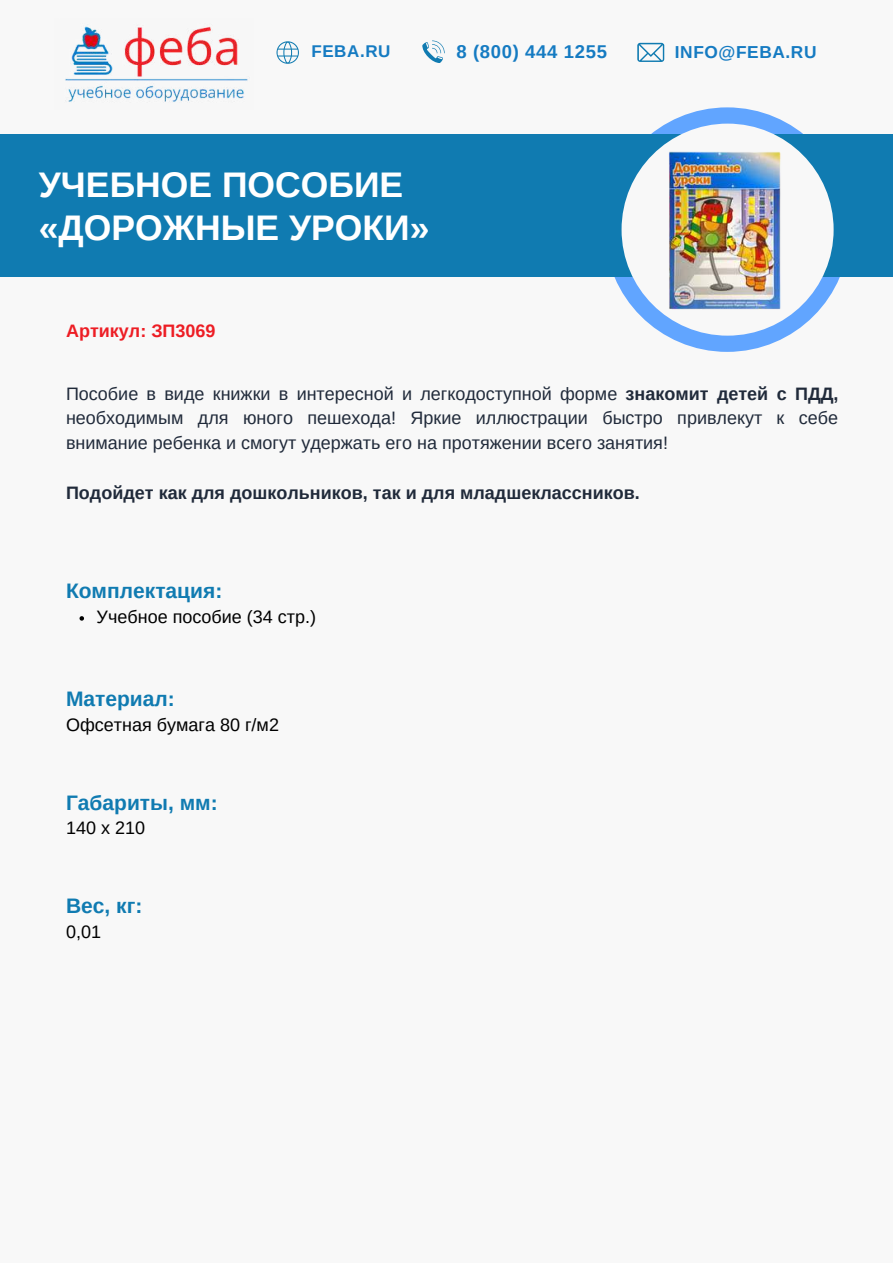
<style>
.page{position:relative;width:893px;height:1264px;background:#fff}
.page>*{position:absolute;margin:0;border:0;box-sizing:border-box;transform-origin:0 0}
.t1{font:700 35.55px/42.8px "Arimo";color:#fff}
.t2{font:700 21px "Arimo";color:#107bb1}
.t3{font:700 18.45px "Arimo";letter-spacing:.035em;color:#157bc2}
.t4{font:18px/24.8px "Arimo";color:#202a3a;text-align:justify}
.t5{font:18px "Arimo";color:#000}
.t6{font:700 18px "Arimo";color:#202a3a}
.t7{font:700 18px "Arimo";color:#ed1d24}
.t8{font:700 17.25px "Arimo";letter-spacing:.035em;color:#157bc2}
.t9{font:700 16.95px "Arimo";letter-spacing:.035em;color:#157bc2}
.s1{font-weight:700}
</style>
<div class="page">
<div style="left:0;top:0;width:892px;height:1262px;background:#f8f8f8"></div>
<svg style="left:605px;top:107px;width:244px;height:245px;background:#7bb3fd"></svg>
<div style="left:0;top:135px;width:892px;height:142px;background:#107bb1"></div>
<img style="left:65px;top:26px;width:183px;height:76px">
<svg style="left:422px;top:41px;width:22px;height:22px"></svg>
<svg style="left:637px;top:43px;width:27px;height:19px"></svg>
<svg style="left:276px;top:41px;width:23px;height:23px"></svg>
<img style="left:595px;top:131px;width:263px;height:198px">
<svg style="left:79px;top:616px;width:5px;height:4px"></svg>
<p class="t9" style="left:311px;top:39px;width:81px">FEBA.RU</p>
<p class="t3" style="left:456px;top:39px;width:152px">8 (800) 444 1255</p>
<p class="t8" style="left:674px;top:40px;width:143px">INFO@FEBA.RU</p>
<h1 class="t1" style="left:39px;top:164px;width:392px">УЧЕБНОЕ ПОСОБИЕ «ДОРОЖНЫЕ УРОКИ»</h1>
<p class="t7" style="left:66px;top:319px;width:151px">Артикул: ЗП3069</p>
<p class="t4" style="left:66px;top:381px;width:774px">Пособие в виде книжки в интересной и легкодоступной форме <span class="s1">знакомит детей с ПДД, </span>необходимым для юного пешехода! Яркие иллюстрации быстро привлекут к себе внимание ребенка и смогут удержать его на протяжении всего занятия!</p>
<p class="t6" style="left:66px;top:480px;width:575px">Подойдет как для дошкольников, так и для младшеклассников.</p>
<p class="t2" style="left:66px;top:576px;width:158px">Комплектация:</p>
<p class="t5" style="left:97px;top:605px;width:221px">Учебное пособие (34 стр.)</p>
<p class="t2" style="left:66px;top:684px;width:110px">Материал:</p>
<p class="t5" style="left:66px;top:713px;width:214px">Офсетная бумага 80 г/м2</p>
<p class="t2" style="left:66px;top:788px;width:153px">Габариты, мм:</p>
<p class="t5" style="left:66px;top:816px;width:80px">140 х 210</p>
<p class="t2" style="left:66px;top:891px;width:78px">Вес, кг:</p>
<p class="t5" style="left:66px;top:920px;width:36px">0,01</p>
</div>
